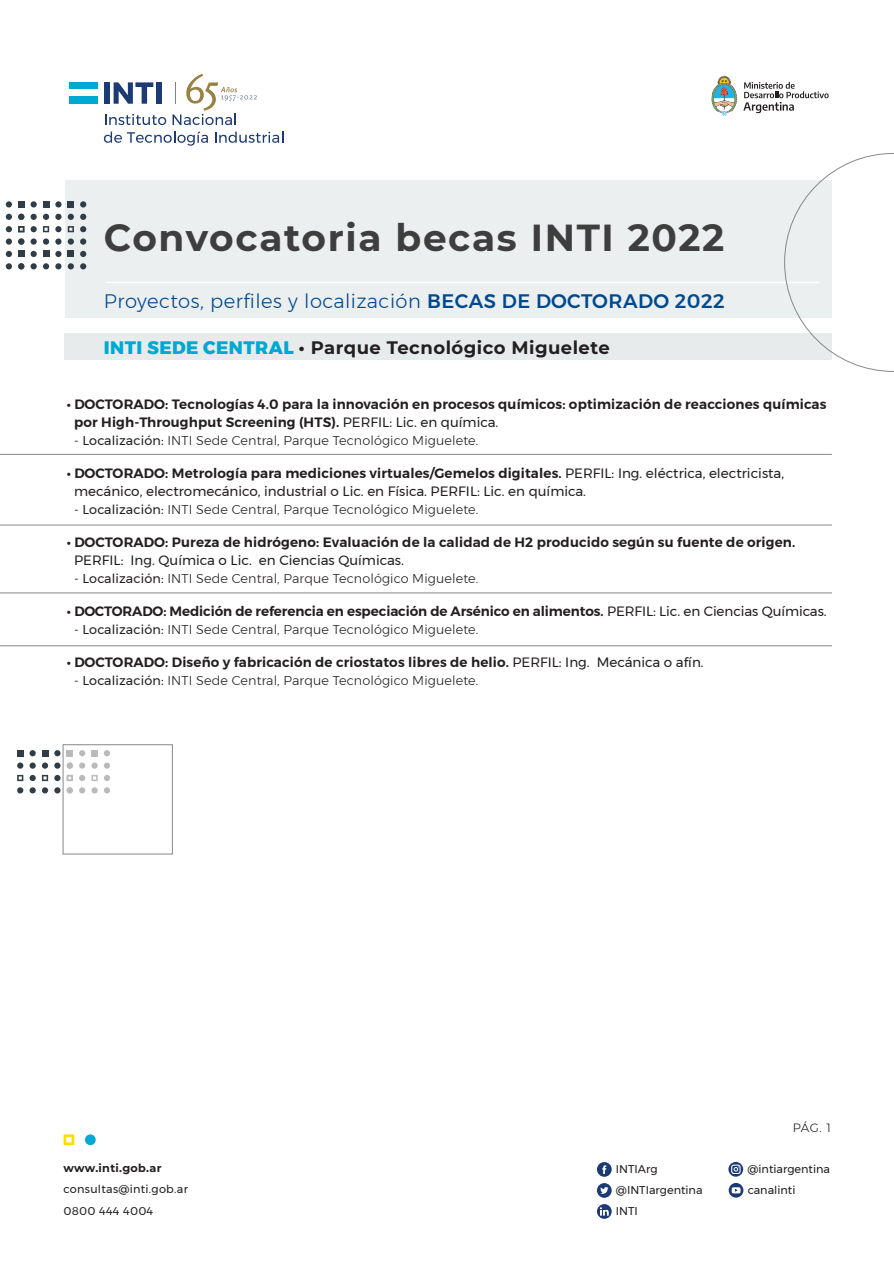
<style>
.page{position:relative;width:894px;height:1264px;background:#fff}
.page>*{position:absolute;margin:0;border:0;box-sizing:border-box;transform-origin:0 0}
.t1{font:700 37.5px "Montserrat";letter-spacing:.045em;color:#3e3e3f}
.t2{font:300 19.5px "Montserrat";letter-spacing:.025em;color:#01498e}
.t3{font:700 18px "Montserrat";letter-spacing:.025em;color:#231f20}
.t4{font:600 13.5px/18px "Montserrat";letter-spacing:.01em;color:#231f20}
.t5{font:13.5px/18px "Montserrat";color:#231f20}
.t6{font:300 12.75px "Montserrat";letter-spacing:.01em;color:#231f20}
.t7{font:300 12px "Montserrat";color:#231f20}
.t8{font:11.25px "Montserrat";color:#231f20}
.t9{font:11.25px/21.8px "Montserrat";letter-spacing:.025em;color:#231f20}
.t10{font:700 11.25px "Montserrat";letter-spacing:.025em;color:#231f20}
.s1{font-weight:500}
.s2{font-weight:800;color:#00a8d4}
.s3{font-weight:400}
.s4{font-weight:600}
</style>
<div class="page">
<div style="left:65px;top:180px;width:766px;height:138px;background:#ebefef"></div>
<svg style="left:31px;top:251px;width:6px;height:6px"></svg>
<svg style="left:55px;top:251px;width:6px;height:6px"></svg>
<svg style="left:68px;top:251px;width:6px;height:6px"></svg>
<svg style="left:43px;top:251px;width:6px;height:6px"></svg>
<svg style="left:80px;top:251px;width:6px;height:6px"></svg>
<svg style="left:6px;top:251px;width:6px;height:6px"></svg>
<svg style="left:18px;top:251px;width:6px;height:6px"></svg>
<div style="left:31px;top:238px;width:6px;height:7px;background:#303d46;border-radius:50%"></div>
<div style="left:55px;top:238px;width:6px;height:7px;background:#303d46;border-radius:50%"></div>
<div style="left:68px;top:238px;width:6px;height:7px;background:#303d46;border-radius:50%"></div>
<div style="left:43px;top:238px;width:6px;height:7px;background:#303d46;border-radius:50%"></div>
<div style="left:80px;top:238px;width:6px;height:7px;background:#303d46;border-radius:50%"></div>
<div style="left:6px;top:238px;width:6px;height:7px;background:#303d46;border-radius:50%"></div>
<div style="left:18px;top:238px;width:6px;height:7px;background:#303d46;border-radius:50%"></div>
<svg style="left:31px;top:214px;width:6px;height:6px"></svg>
<svg style="left:55px;top:214px;width:6px;height:6px"></svg>
<svg style="left:68px;top:214px;width:6px;height:6px"></svg>
<svg style="left:43px;top:214px;width:6px;height:6px"></svg>
<svg style="left:80px;top:214px;width:6px;height:6px"></svg>
<svg style="left:6px;top:214px;width:6px;height:6px"></svg>
<svg style="left:18px;top:214px;width:6px;height:6px"></svg>
<svg style="left:31px;top:226px;width:6px;height:6px"></svg>
<svg style="left:55px;top:226px;width:6px;height:6px"></svg>
<svg style="left:68px;top:226px;width:6px;height:6px"></svg>
<svg style="left:43px;top:226px;width:6px;height:6px"></svg>
<svg style="left:80px;top:226px;width:6px;height:6px"></svg>
<svg style="left:6px;top:226px;width:6px;height:6px"></svg>
<svg style="left:18px;top:226px;width:6px;height:6px"></svg>
<svg style="left:31px;top:201px;width:6px;height:6px"></svg>
<svg style="left:55px;top:201px;width:6px;height:6px"></svg>
<svg style="left:68px;top:201px;width:6px;height:6px"></svg>
<svg style="left:43px;top:201px;width:6px;height:6px"></svg>
<svg style="left:80px;top:201px;width:6px;height:6px"></svg>
<svg style="left:6px;top:201px;width:6px;height:6px"></svg>
<svg style="left:18px;top:201px;width:6px;height:6px"></svg>
<svg style="left:31px;top:263px;width:6px;height:6px"></svg>
<svg style="left:55px;top:263px;width:6px;height:6px"></svg>
<svg style="left:68px;top:263px;width:6px;height:6px"></svg>
<svg style="left:43px;top:263px;width:6px;height:6px"></svg>
<svg style="left:80px;top:263px;width:6px;height:6px"></svg>
<svg style="left:6px;top:263px;width:6px;height:6px"></svg>
<svg style="left:18px;top:263px;width:6px;height:6px"></svg>
<svg style="left:711px;top:76px;width:25px;height:40px"></svg>
<svg style="left:743px;top:82px;width:85px;height:31px"></svg>
<div style="left:69px;top:82px;width:28px;height:7px;background:#00a8d4"></div>
<div style="left:69px;top:97px;width:28px;height:7px;background:#00a8d4"></div>
<div style="left:104px;top:82px;width:6px;height:22px;background:#1c3a74"></div>
<svg style="left:114px;top:82px;width:39px;height:22px"></svg>
<div style="left:156px;top:82px;width:5px;height:22px;background:#1c3a74"></div>
<svg style="left:105px;top:114px;width:61px;height:11px"></svg>
<svg style="left:104px;top:131px;width:104px;height:15px"></svg>
<svg style="left:215px;top:132px;width:68px;height:11px"></svg>
<svg style="left:172px;top:74px;width:85px;height:51px"></svg>
<div style="left:85px;top:1134px;width:11px;height:10px;background:#00a8d4;border-radius:50%"></div>
<svg style="left:64px;top:1134px;width:10px;height:10px"></svg>
<svg style="left:597px;top:1183px;width:14px;height:14px"></svg>
<svg style="left:597px;top:1162px;width:14px;height:14px"></svg>
<svg style="left:728px;top:1183px;width:15px;height:14px"></svg>
<svg style="left:728px;top:1161px;width:15px;height:15px"></svg>
<svg style="left:597px;top:1204px;width:14px;height:14px"></svg>
<div style="left:65px;top:333px;width:766px;height:26px;background:#e7ebec"></div>
<hr style="left:106px;top:281px;width:713px;height:2px;background:#fff">
<svg style="left:784px;top:153px;width:109px;height:219px"></svg>
<hr style="left:0;top:454px;width:831px;height:1px;background:#89878b">
<hr style="left:0;top:524px;width:831px;height:1px;background:#89878b">
<hr style="left:0;top:592px;width:831px;height:1px;background:#89878b">
<hr style="left:0;top:645px;width:831px;height:1px;background:#89878b">
<svg style="left:79px;top:787px;width:6px;height:6px"></svg>
<svg style="left:104px;top:787px;width:6px;height:6px"></svg>
<div style="left:91px;top:787px;width:7px;height:6px;background:#bababa;border-radius:50%"></div>
<svg style="left:54px;top:787px;width:6px;height:6px"></svg>
<svg style="left:67px;top:787px;width:6px;height:6px"></svg>
<svg style="left:79px;top:762px;width:6px;height:6px"></svg>
<svg style="left:104px;top:762px;width:6px;height:6px"></svg>
<div style="left:91px;top:762px;width:7px;height:6px;background:#bababa;border-radius:50%"></div>
<svg style="left:54px;top:762px;width:6px;height:6px"></svg>
<svg style="left:67px;top:762px;width:6px;height:6px"></svg>
<div style="left:79px;top:774px;width:6px;height:7px;background:#bababa;border-radius:50%"></div>
<div style="left:104px;top:774px;width:6px;height:7px;background:#bababa;border-radius:50%"></div>
<svg style="left:91px;top:775px;width:7px;height:6px"></svg>
<svg style="left:54px;top:774px;width:6px;height:7px"></svg>
<svg style="left:67px;top:774px;width:6px;height:7px"></svg>
<svg style="left:79px;top:750px;width:6px;height:6px"></svg>
<svg style="left:104px;top:750px;width:6px;height:6px"></svg>
<div style="left:91px;top:750px;width:7px;height:6px;background:#bababa"></div>
<svg style="left:54px;top:750px;width:6px;height:6px"></svg>
<svg style="left:67px;top:750px;width:6px;height:6px"></svg>
<svg style="left:30px;top:787px;width:6px;height:6px"></svg>
<svg style="left:42px;top:787px;width:6px;height:6px"></svg>
<svg style="left:30px;top:762px;width:6px;height:6px"></svg>
<svg style="left:42px;top:762px;width:6px;height:6px"></svg>
<svg style="left:30px;top:774px;width:6px;height:7px"></svg>
<svg style="left:42px;top:774px;width:6px;height:7px"></svg>
<svg style="left:30px;top:750px;width:6px;height:6px"></svg>
<svg style="left:42px;top:750px;width:6px;height:6px"></svg>
<svg style="left:17px;top:787px;width:6px;height:6px"></svg>
<svg style="left:17px;top:762px;width:6px;height:6px"></svg>
<svg style="left:17px;top:774px;width:6px;height:7px"></svg>
<svg style="left:17px;top:750px;width:6px;height:6px"></svg>
<div style="left:63px;top:744px;width:110px;height:110px;border:1px solid #89878b"></div>
<h1 class="t1" style="left:104px;top:210px;width:622px">Convocatoria becas INTI 2022</h1>
<h2 class="t2" style="left:104px;top:286px;width:622px">Proyectos, perfiles y localización <span class="s1">BECAS DE DOCTORADO 2022</span></h2>
<h3 class="t3" style="left:104px;top:335px;width:507px"><span class="s2">INTI SEDE CENTRAL</span> • Parque Tecnológico Miguelete</h3>
<p class="t4" style="left:74px;top:395px;width:753px;text-indent:-8px">• DOCTORADO: Tecnologías 4.0 para la innovación en procesos químicos: optimización de reacciones químicas por High-Throughput Screening (HTS). <span class="s3">PERFIL: Lic. en química.</span></p>
<p class="t6" style="left:74px;top:431px;width:405px"><span class="s3">- Localización:</span> INTI Sede Central, Parque Tecnológico Miguelete.</p>
<p class="t5" style="left:74px;top:464px;width:711px;text-indent:-8px"><span class="s4">• DOCTORADO: Metrología para mediciones virtuales/Gemelos digitales.</span> PERFIL: Ing. eléctrica, electricista, mecánico, electromecánico, industrial o Lic. en Física. PERFIL: Lic. en química.</p>
<p class="t6" style="left:74px;top:500px;width:405px"><span class="s3">- Localización:</span> INTI Sede Central, Parque Tecnológico Miguelete.</p>
<p class="t4" style="left:67px;top:533px;width:730px">• DOCTORADO: Pureza de hidrógeno: Evaluación de la calidad de H2 producido según su fuente de origen.</p>
<p class="t5" style="left:74px;top:551px;width:331px">PERFIL: Ing. Química o Lic. en Ciencias Químicas.</p>
<p class="t6" style="left:74px;top:569px;width:405px"><span class="s3">- Localización:</span> INTI Sede Central, Parque Tecnológico Miguelete.</p>
<p class="t4" style="left:67px;top:602px;width:761px">• DOCTORADO: Medición de referencia en especiación de Arsénico en alimentos. <span class="s3">PERFIL: Lic. en Ciencias Químicas.</span></p>
<p class="t6" style="left:74px;top:620px;width:405px"><span class="s3">- Localización:</span> INTI Sede Central, Parque Tecnológico Miguelete.</p>
<p class="t4" style="left:67px;top:653px;width:638px">• DOCTORADO: Diseño y fabricación de criostatos libres de helio. <span class="s3">PERFIL: Ing. Mecánica o afín.</span></p>
<p class="t6" style="left:74px;top:671px;width:405px"><span class="s3">- Localización:</span> INTI Sede Central, Parque Tecnológico Miguelete.</p>
<p class="t10" style="left:64px;top:1159px;width:99px">www.inti.gob.ar</p>
<p class="t9" style="left:64px;top:1177px;width:126px">consultas@inti.gob.ar<br>0800 444 4004</p>
<p class="t8" style="left:616px;top:1160px;width:43px">INTIArg</p>
<p class="t8" style="left:616px;top:1181px;width:88px">@INTIargentina</p>
<p class="t8" style="left:616px;top:1202px;width:23px">INTI</p>
<p class="t7" style="left:792px;top:1118px;width:39px">PÁG. 1</p>
<p class="t8" style="left:747px;top:1160px;width:84px">@intiargentina</p>
<p class="t8" style="left:747px;top:1181px;width:49px">canalinti</p>
</div>
